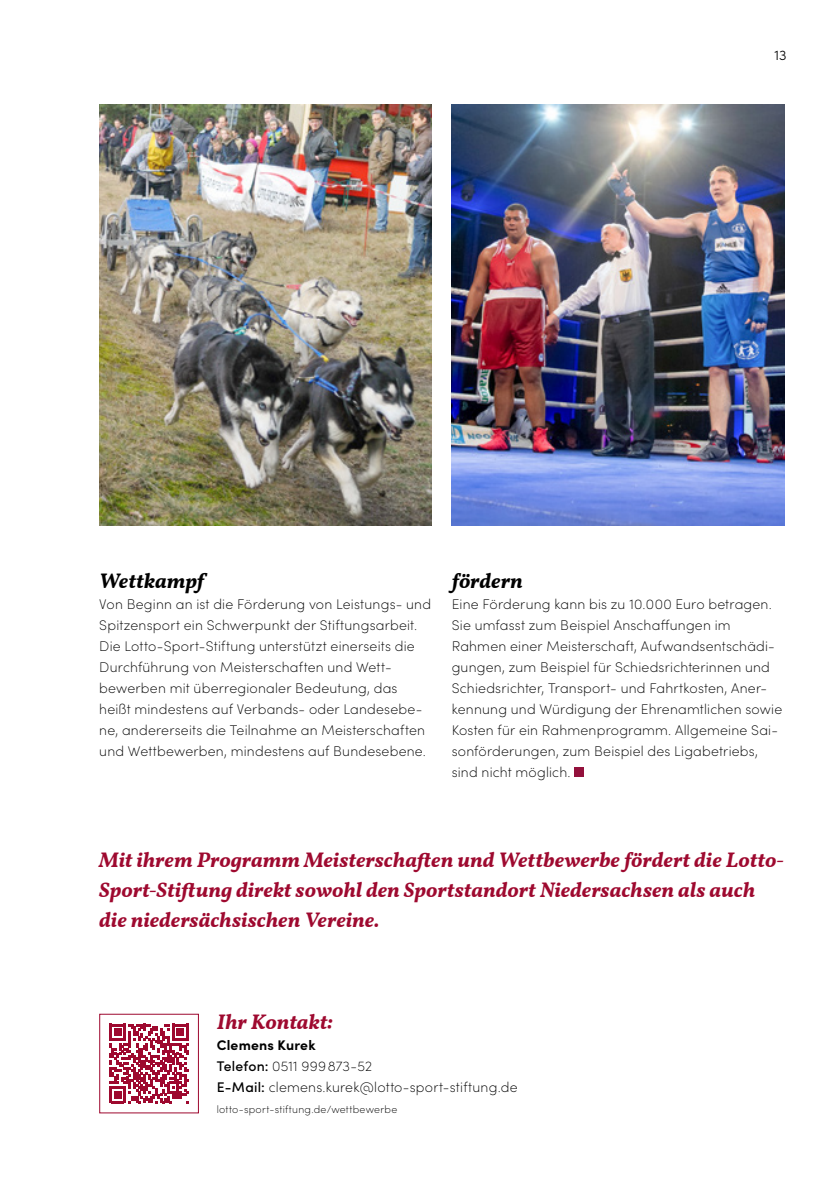
<style>
.page{position:relative;width:834px;height:1181px;background:#fff}
.page>*{position:absolute;margin:0;border:0;box-sizing:border-box;transform-origin:0 0}
.t1{font:italic 600 21px/29.8px "Vollkorn";color:#9e092f}
.t2{font:italic 600 21px "Vollkorn";letter-spacing:-.005em;color:#000}
.t3{font:200 14px/21px "Sofia Pro";letter-spacing:.015em;color:#000}
.t4{font:300 14px "Sofia Pro";color:#000}
.t5{font:200 10.5px "Sofia Pro";letter-spacing:.025em;color:#000}
.s1{font-weight:700}
.s2{font-weight:500}
</style>
<div class="page">
<div style="left:574px;top:767px;width:10px;height:10px;background:#93113c"></div>
<img style="left:99px;top:105px;width:333px;height:420px">
<img style="left:451px;top:105px;width:333px;height:420px">
<svg style="left:109px;top:1024px;width:80px;height:79px"></svg>
<div style="left:99px;top:1013px;width:100px;height:100px;border:1px solid #9e092f"></div>
<p class="t4" style="left:774px;top:45px;width:14px">13</p>
<h1 class="t2" style="left:99px;top:568px;width:107px">Wettkampf</h1>
<p class="t3" style="left:99px;top:593px;width:333px">Von Beginn an ist die Förderung von Leistungs- und Spitzensport ein Schwerpunkt der Stiftungsarbeit.<br>Die Lotto-Sport-Stiftung unterstützt einerseits die Durchführung von Meisterschaften und Wett&shy;bewerben mit überregionaler Bedeutung, das heißt mindestens auf Verbands- oder Landesebe&shy;ne, andererseits die Teilnahme an Meisterschaften und Wettbewerben, mindestens auf Bundesebene.</p>
<h1 class="t2" style="left:451px;top:568px;width:73px">fördern</h1>
<p class="t3" style="left:451px;top:593px;width:332px">Eine Förderung kann bis zu 10.000 Euro betragen.<br>Sie umfasst zum Beispiel Anschaffungen im Rahmen einer Meisterschaft, Aufwandsentschädi&shy;gungen, zum Beispiel für Schiedsrichterinnen und Schiedsrichter, Transport- und Fahrtkosten, Aner&shy;kennung und Würdigung der Ehrenamtlichen sowie Kosten für ein Rahmenprogramm. Allgemeine Sai&shy;sonförderungen, zum Beispiel des Ligabetriebs, sind nicht möglich.</p>
<h1 class="t1" style="left:99px;top:845px;width:686px">Mit ihrem Programm Meisterschaften und Wettbewerbe fördert die Lotto-<br>Sport-Stiftung direkt sowohl den Sportstandort Niedersachsen als auch die niedersächsischen Vereine.</h1>
<h1 class="t1" style="left:217px;top:1007px;width:117px">Ihr Kontakt:</h1>
<p class="t3" style="left:217px;top:1034px;width:302px"><span class="s1">Clemens Kurek<br></span><span class="s2">Telefon:</span> 0511 999873-52<br><span class="s2">E-Mail:</span> clemens.kurek@lotto-sport-stiftung.de</p>
<p class="t5" style="left:217px;top:1102px;width:182px">lotto-sport-stiftung.de/wettbewerbe</p>
</div>
